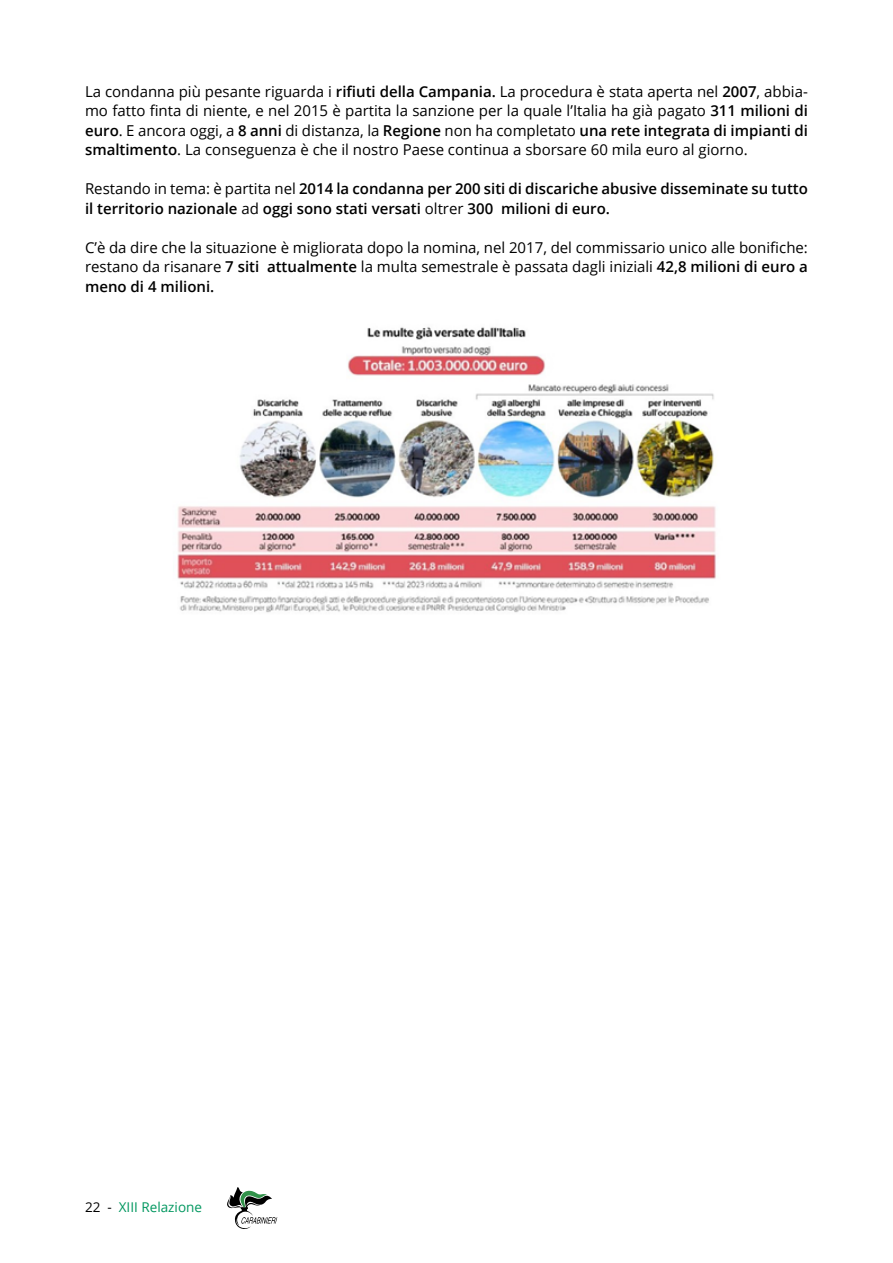
<style>
.page{position:relative;width:893px;height:1263px;background:#fff}
.page>*{position:absolute;margin:0;border:0;box-sizing:border-box;transform-origin:0 0}
.t1{font:15px/19.5px "Open Sans";color:#000;text-align:justify}
.t2{font:600 15px/19.5px "Open Sans";color:#000}
.t3{font:13.5px "Open Sans";color:#00975f}
.s1{font-weight:600}
.s2{font-weight:400}
.s3{color:#000}
</style>
<div class="page">
<svg style="left:227px;top:1187px;width:50px;height:42px"></svg>
<img style="left:177px;top:327px;width:539px;height:286px">
<p class="t1" style="left:85px;top:81px;width:724px">La condanna più pesante riguarda i <span class="s1">rifiuti della Campania.</span> La procedura è stata aperta nel <span class="s1">2007</span>, abbia&shy;mo fatto finta di niente, e nel 2015 è partita la sanzione per la quale l’Italia ha già pagato <span class="s1">311 milioni di euro</span>. E ancora oggi, a <span class="s1">8 anni</span> di distanza, la <span class="s1">Regione</span> non ha completato <span class="s1">una rete integrata di impianti di smaltimento</span>. La conseguenza è che il nostro Paese continua a sborsare 60 mila euro al giorno.</p>
<p class="t2" style="left:85px;top:179px;width:724px"><span class="s2">Restando in tema: è partita nel</span> 2014 la condanna per 200 siti di discariche abusive disseminate su tutto il territorio nazionale <span class="s2">ad</span> oggi sono stati versati <span class="s2">oltrer</span> 300 milioni di euro.</p>
<p class="t1" style="left:85px;top:237px;width:724px">C’è da dire che la situazione è migliorata dopo la nomina, nel 2017, del commissario unico alle bonifiche: restano da risanare <span class="s1">7 siti attualmente</span> la multa semestrale è passata dagli iniziali <span class="s1">42,8 milioni di euro a meno di 4 milioni.</span></p>
<p class="t3" style="left:85px;top:1198px;width:118px"><span class="s3">22 -</span> XIII Relazione</p>
</div>
